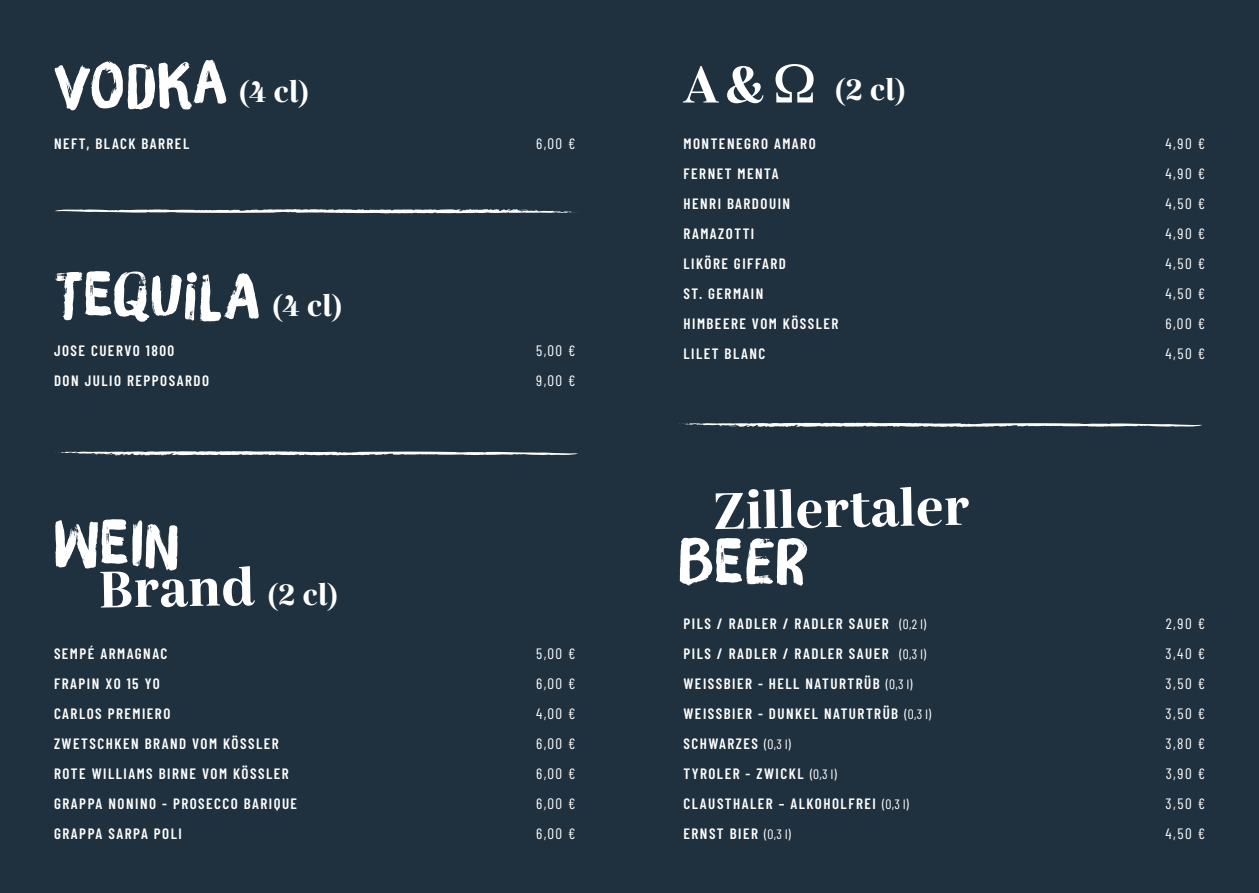
<style>
.page{position:relative;width:1259px;height:893px;background:#1f303e}
.page>*{position:absolute;margin:0;border:0;box-sizing:border-box;transform-origin:0 0}
.t1{font:61.5px "Brush Up";color:#fff}
.t2{font:700 52.5px "Gabriela";color:#fff}
.t3{font:700 30px "Gabriela";color:#fff}
.t4{font:600 15px "Barlow Condensed";letter-spacing:.1em;color:#fff}
.t5{font:15px "Barlow Condensed";letter-spacing:.1em;color:#fff}
.s1{font-weight:400;font-size:13.5px}
</style>
<div class="page">
<svg style="left:55px;top:209px;width:523px;height:4px;background:#b3b9bd"></svg>
<svg style="left:54px;top:451px;width:524px;height:4px;background:#b3b9bd"></svg>
<svg style="left:679px;top:423px;width:523px;height:4px;background:#b3b9be"></svg>
<h1 class="t1" style="left:54px;top:49px;width:173px;rotate:-1deg">VODKA</h1>
<h3 class="t3" style="left:239px;top:74px;width:71px">(4 cl)</h3>
<p class="t4" style="left:54px;top:133px;width:137px">NEFT, BLACK BARREL</p>
<p class="t5" style="left:536px;top:133px;width:41px">6,00 €</p>
<h1 class="t1" style="left:56px;top:257px;width:204px;rotate:1deg">TEQUILA</h1>
<h3 class="t3" style="left:273px;top:288px;width:71px">(4 cl)</h3>
<p class="t4" style="left:54px;top:340px;width:122px">JOSE CUERVO 1800</p>
<p class="t5" style="left:536px;top:340px;width:41px">5,00 €</p>
<p class="t4" style="left:54px;top:370px;width:157px">DON JULIO REPPOSARDO</p>
<p class="t5" style="left:536px;top:370px;width:41px">9,00 €</p>
<h1 class="t1" style="left:55px;top:505px;width:127px;rotate:1deg">WEIN</h1>
<h2 class="t2" style="left:98px;top:557px;width:158px;rotate:-1deg">Brand</h2>
<h3 class="t3" style="left:268px;top:576px;width:72px">(2 cl)</h3>
<p class="t4" style="left:54px;top:643px;width:115px">SEMPÉ ARMAGNAC</p>
<p class="t5" style="left:536px;top:643px;width:41px">5,00 €</p>
<p class="t4" style="left:54px;top:673px;width:107px">FRAPIN XO 15 YO</p>
<p class="t5" style="left:536px;top:673px;width:41px">6,00 €</p>
<p class="t4" style="left:54px;top:703px;width:118px">CARLOS PREMIERO</p>
<p class="t5" style="left:536px;top:703px;width:41px">4,00 €</p>
<p class="t4" style="left:54px;top:733px;width:226px">ZWETSCHKEN BRAND VOM KÖSSLER</p>
<p class="t5" style="left:536px;top:733px;width:41px">6,00 €</p>
<p class="t4" style="left:54px;top:763px;width:236px">ROTE WILLIAMS BIRNE VOM KÖSSLER</p>
<p class="t5" style="left:536px;top:763px;width:41px">6,00 €</p>
<p class="t4" style="left:54px;top:793px;width:245px">GRAPPA NONINO - PROSECCO BARIQUE</p>
<p class="t5" style="left:536px;top:793px;width:41px">6,00 €</p>
<p class="t4" style="left:54px;top:823px;width:129px">GRAPPA SARPA POLI</p>
<p class="t5" style="left:536px;top:823px;width:41px">6,00 €</p>
<h2 class="t2" style="left:683px;top:52px;width:82px">A &amp;</h2>
<p class="t4" style="left:683px;top:133px;width:134px">MONTENEGRO AMARO</p>
<p class="t5" style="left:1165px;top:133px;width:41px">4,90 €</p>
<p class="t4" style="left:683px;top:163px;width:97px">FERNET MENTA</p>
<p class="t5" style="left:1165px;top:163px;width:41px">4,90 €</p>
<p class="t4" style="left:683px;top:193px;width:108px">HENRI BARDOUIN</p>
<p class="t5" style="left:1165px;top:193px;width:41px">4,50 €</p>
<p class="t4" style="left:683px;top:223px;width:72px">RAMAZOTTI</p>
<p class="t5" style="left:1165px;top:223px;width:41px">4,90 €</p>
<p class="t4" style="left:683px;top:253px;width:104px">LIKÖRE GIFFARD</p>
<p class="t5" style="left:1165px;top:253px;width:41px">4,50 €</p>
<p class="t4" style="left:683px;top:283px;width:81px">ST. GERMAIN</p>
<p class="t5" style="left:1165px;top:283px;width:41px">4,50 €</p>
<p class="t4" style="left:683px;top:313px;width:156px">HIMBEERE VOM KÖSSLER</p>
<p class="t5" style="left:1165px;top:313px;width:41px">6,00 €</p>
<p class="t4" style="left:683px;top:343px;width:83px">LILET BLANC</p>
<p class="t5" style="left:1165px;top:343px;width:41px">4,50 €</p>
<h3 class="t3" style="left:835px;top:71px;width:72px">(2 cl)</h3>
<h2 class="t2" style="left:713px;top:479px;width:258px;rotate:-1deg">Zillertaler</h2>
<h1 class="t1" style="left:680px;top:524px;width:131px;rotate:1deg">BEER</h1>
<p class="t4" style="left:683px;top:613px;width:244px">PILS / RADLER / RADLER SAUER <span class="s1">(0,2 l)</span></p>
<p class="t5" style="left:1165px;top:613px;width:41px">2,90 €</p>
<p class="t4" style="left:683px;top:643px;width:244px">PILS / RADLER / RADLER SAUER <span class="s1">(0,3 l)</span></p>
<p class="t5" style="left:1165px;top:643px;width:41px">3,40 €</p>
<p class="t4" style="left:683px;top:673px;width:231px">WEISSBIER - HELL NATURTRÜB <span class="s1">(0,3 l)</span></p>
<p class="t5" style="left:1165px;top:673px;width:41px">3,50 €</p>
<p class="t4" style="left:683px;top:703px;width:249px">WEISSBIER - DUNKEL NATURTRÜB <span class="s1">(0,3 l)</span></p>
<p class="t5" style="left:1165px;top:703px;width:41px">3,50 €</p>
<p class="t4" style="left:683px;top:733px;width:109px">SCHWARZES <span class="s1">(0,3 l)</span></p>
<p class="t5" style="left:1165px;top:733px;width:41px">3,80 €</p>
<p class="t4" style="left:683px;top:763px;width:155px">TYROLER - ZWICKL <span class="s1">(0,3 l)</span></p>
<p class="t5" style="left:1165px;top:763px;width:41px">3,90 €</p>
<p class="t4" style="left:683px;top:793px;width:227px">CLAUSTHALER – ALKOHOLFREI <span class="s1">(0,3 l)</span></p>
<p class="t5" style="left:1165px;top:793px;width:41px">3,50 €</p>
<p class="t4" style="left:683px;top:823px;width:109px">ERNST BIER <span class="s1">(0,3 l)</span></p>
<p class="t5" style="left:1165px;top:823px;width:41px">4,50 €</p>
</div>
